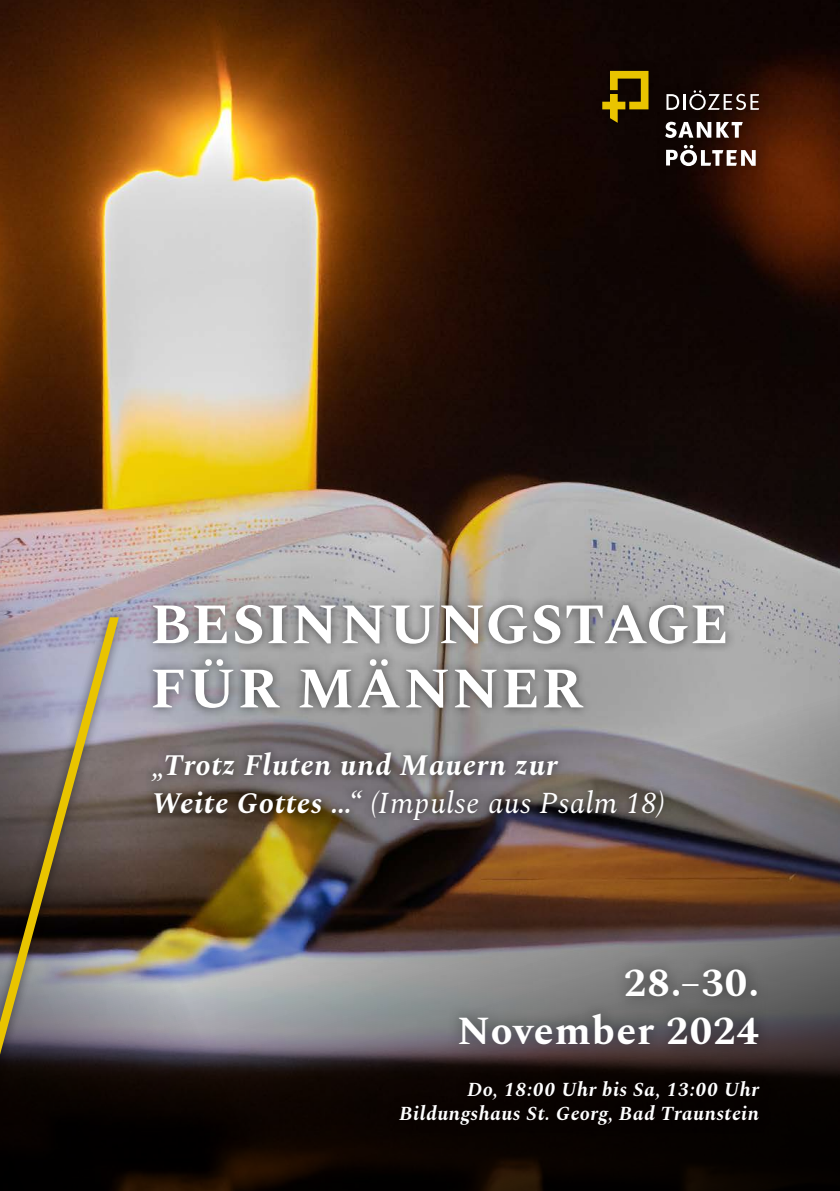
<style>
.page{position:relative;width:840px;height:1191px;background:#fff}
.page>*{position:absolute;margin:0;border:0;box-sizing:border-box;transform-origin:0 0}
.t1{font:700 57px/64.2px "Spectral";letter-spacing:.03em;color:#fff}
.t2{font:700 40px/48px "Spectral";letter-spacing:.025em;color:#fff;text-align:right}
.t3{font:italic 700 30px/38px "Spectral";letter-spacing:.025em;color:#fff}
.t4{font:italic 700 20px/24px "Spectral";letter-spacing:.025em;color:#fff;text-align:right}
.s1{font-weight:400}
</style>
<div class="page">
<img style="left:0;top:0;width:839px;height:668px">
<svg style="left:403px;top:668px;width:436px;height:523px;background:#564740"></svg>
<img style="left:0;top:502px;width:403px;height:689px">
<div style="left:386px;top:953px;width:386px;height:185px;background:#000;opacity:.5"></div>
<div style="left:590px;top:59px;width:179px;height:118px;background:#000;opacity:.35"></div>
<svg style="left:665px;top:145px;width:90px;height:21px"></svg>
<svg style="left:664px;top:122px;width:78px;height:16px"></svg>
<svg style="left:602px;top:71px;width:46px;height:52px;background:#6a5501"></svg>
<svg style="left:666px;top:90px;width:92px;height:20px;background:#524743"></svg>
<div style="left:144px;top:595px;width:591px;height:123px;background:#000;opacity:.6"></div>
<svg style="left:0;top:606px;width:133px;height:585px;background:#6a6367"></svg>
<svg style="left:0;top:608px;width:126px;height:583px;background:#615953"></svg>
<div style="left:144px;top:742px;width:528px;height:87px;background:#000;opacity:.6"></div>
<h1 class="t1" style="left:150px;top:588px;width:580px">BESINNUNGSTAGE<br>FÜR MÄNNER</h1>
<h3 class="t3" style="left:152px;top:743px;width:514px">„Trotz Fluten und Mauern zur<br>Weite Gottes …“ <span class="s1">(Impulse aus Psalm 18)</span></h3>
<h2 class="t2" style="left:457px;top:955px;width:303px">28.–30.<br>November 2024</h2>
<p class="t4" style="left:399px;top:1076px;width:361px">Do, 18:00 Uhr bis Sa, 13:00 Uhr<br>Bildungshaus St. Georg, Bad Traunstein</p>
</div>
